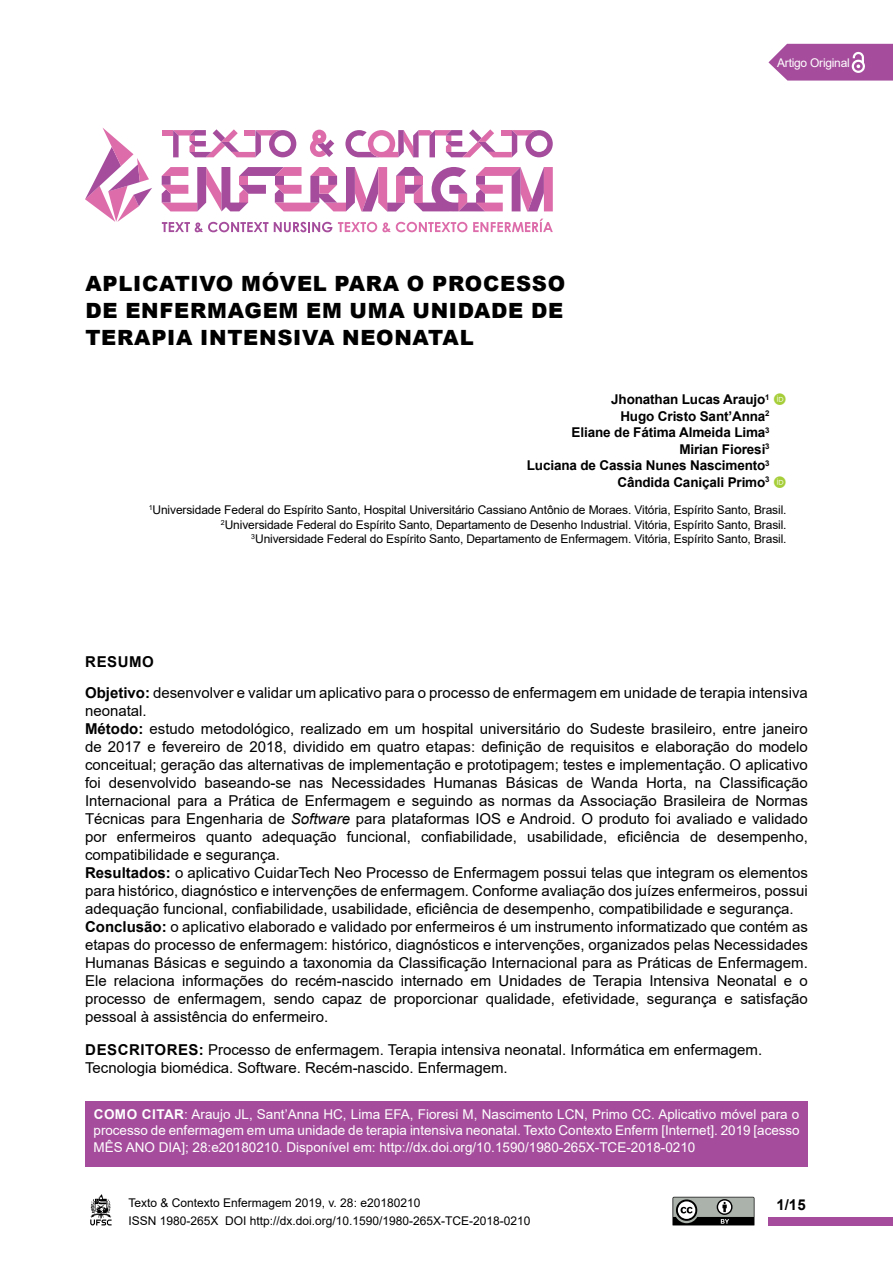
<style>
.page{position:relative;width:893px;height:1263px;background:#fff}
.page>*{position:absolute;margin:0;border:0;box-sizing:border-box;transform-origin:0 0}
.t1{font:900 21px/27px "Arial";letter-spacing:.035em;color:#000;text-align:justify}
.t2{font:15px/18px "Arial";color:#000}
.t3{font:700 15px "Arial";color:#000}
.t4{font:13.5px/16.2px "Arial";color:#fff;text-align:justify}
.t5{font:700 13.5px/16.5px "Arial";letter-spacing:-.01em;color:#000;text-align:right}
.t6{font:12px/14.4px "Arial";letter-spacing:-.01em;color:#000}
.t7{font:12px "Arial";letter-spacing:-.02em;color:#fff}
.s1{font-weight:700}
.s2{font-style:italic}
</style>
<div class="page">
<div style="left:769px;top:1217px;width:124px;height:8px;background:#a54d9c"></div>
<svg style="left:90px;top:1194px;width:22px;height:31px"></svg>
<svg style="left:162px;top:167px;width:391px;height:45px"></svg>
<div style="left:162px;top:130px;width:11px;height:6px;background:#dd6daa"></div>
<svg style="left:173px;top:129px;width:123px;height:28px"></svg>
<svg style="left:310px;top:129px;width:243px;height:28px"></svg>
<svg style="left:162px;top:222px;width:106px;height:10px"></svg>
<svg style="left:274px;top:222px;width:58px;height:10px"></svg>
<svg style="left:338px;top:222px;width:129px;height:10px"></svg>
<svg style="left:473px;top:219px;width:80px;height:13px"></svg>
<svg style="left:85px;top:128px;width:67px;height:94px"></svg>
<svg style="left:768px;top:44px;width:125px;height:37px;background:#af61a7"></svg>
<svg style="left:672px;top:1197px;width:83px;height:29px;background:#777b78"></svg>
<div style="left:85px;top:1101px;width:723px;height:66px;background:#a54d9c"></div>
<h1 class="t1" style="left:85px;top:270px;width:481px">APLICATIVO MÓVEL PARA O PROCESSO DE ENFERMAGEM EM UMA UNIDADE DE TERAPIA INTENSIVA NEONATAL</h1>
<p class="t7" style="left:777px;top:54px;width:74px">Artigo Original</p>
<p class="t5" style="left:527px;top:392px;width:244px">Jhonathan Lucas Araujo<sup>1<br></sup>Hugo Cristo Sant’Anna<sup>2<br></sup>Eliane de Fátima Almeida Lima<sup>3<br></sup>Mirian Fioresi<sup>3<br></sup>Luciana de Cassia Nunes Nascimento<sup>3<br></sup>Cândida Caniçali Primo<sup>3</sup></p>
<p class="t6" style="left:149px;top:503px;width:639px;text-align:right"><sup>1</sup>Universidade Federal do Espírito Santo, Hospital Universitário Cassiano Antônio de Moraes. Vitória, Espírito Santo, Brasil.<br><sup>2</sup>Universidade Federal do Espírito Santo, Departamento de Desenho Industrial. Vitória, Espírito Santo, Brasil.<br><sup>3</sup>Universidade Federal do Espírito Santo, Departamento de Enfermagem. Vitória, Espírito Santo, Brasil.</p>
<p class="t2" style="left:85px;top:646px;width:724px;line-height:30.8px"><span class="s1">RESUMO<br>Objetivo:</span> desenvolver e validar um aplicativo para o processo de enfermagem em unidade de terapia intensiva</p>
<p class="t2" style="left:85px;top:702px;width:724px">neonatal.<br><span class="s1">Método:</span> estudo metodológico, realizado em um hospital universitário do Sudeste brasileiro, entre janeiro de 2017 e fevereiro de 2018, dividido em quatro etapas: definição de requisitos e elaboração do modelo conceitual; geração das alternativas de implementação e prototipagem; testes e implementação. O aplicativo foi desenvolvido baseando-se nas Necessidades Humanas Básicas de Wanda Horta, na Classificação Internacional para a Prática de Enfermagem e seguindo as normas da Associação Brasileira de Normas Técnicas para Engenharia de <span class="s2">Software</span> para plataformas IOS e Android. O produto foi avaliado e validado por enfermeiros quanto adequação funcional, confiabilidade, usabilidade, eficiência de desempenho, compatibilidade e segurança.<br><span class="s1">Resultados:</span> o aplicativo CuidarTech Neo Processo de Enfermagem possui telas que integram os elementos para histórico, diagnóstico e intervenções de enfermagem. Conforme avaliação dos juízes enfermeiros, possui adequação funcional, confiabilidade, usabilidade, eficiência de desempenho, compatibilidade e segurança.<br><span class="s1">Conclusão:</span> o aplicativo elaborado e validado por enfermeiros é um instrumento informatizado que contém as etapas do processo de enfermagem: histórico, diagnósticos e intervenções, organizados pelas Necessidades Humanas Básicas e seguindo a taxonomia da Classificação Internacional para as Práticas de Enfermagem.<br>Ele relaciona informações do recém-nascido internado em Unidades de Terapia Intensiva Neonatal e o processo de enfermagem, sendo capaz de proporcionar qualidade, efetividade, segurança e satisfação pessoal à assistência do enfermeiro.</p>
<p class="t2" style="left:85px;top:1040px;width:679px"><span class="s1">DESCRITORES:</span> Processo de enfermagem. Terapia intensiva neonatal. Informática em enfermagem.<br>Tecnologia biomédica. Software. Recém-nascido. Enfermagem.</p>
<p class="t4" style="left:94px;top:1106px;width:708px"><span class="s1">COMO CITAR</span>: Araujo JL, Sant’Anna HC, Lima EFA, Fioresi M, Nascimento LCN, Primo CC. Aplicativo móvel para o processo de enfermagem em uma unidade de terapia intensiva neonatal. Texto Contexto Enferm [Internet]. 2019 [acesso MÊS ANO DIA]; 28:e20180210. Disponível em: http://dx.doi.org/10.1590/1980-265X-TCE-2018-0210</p>
<p class="t6" style="left:128px;top:1194px;width:404px;line-height:18px">Texto &amp; Contexto Enfermagem 2019, v. 28: e20180210<br>ISSN 1980-265X DOI http://dx.doi.org/10.1590/1980-265X-TCE-2018-0210</p>
<p class="t3" style="left:776px;top:1194px;width:31px">1/15</p>
</div>
